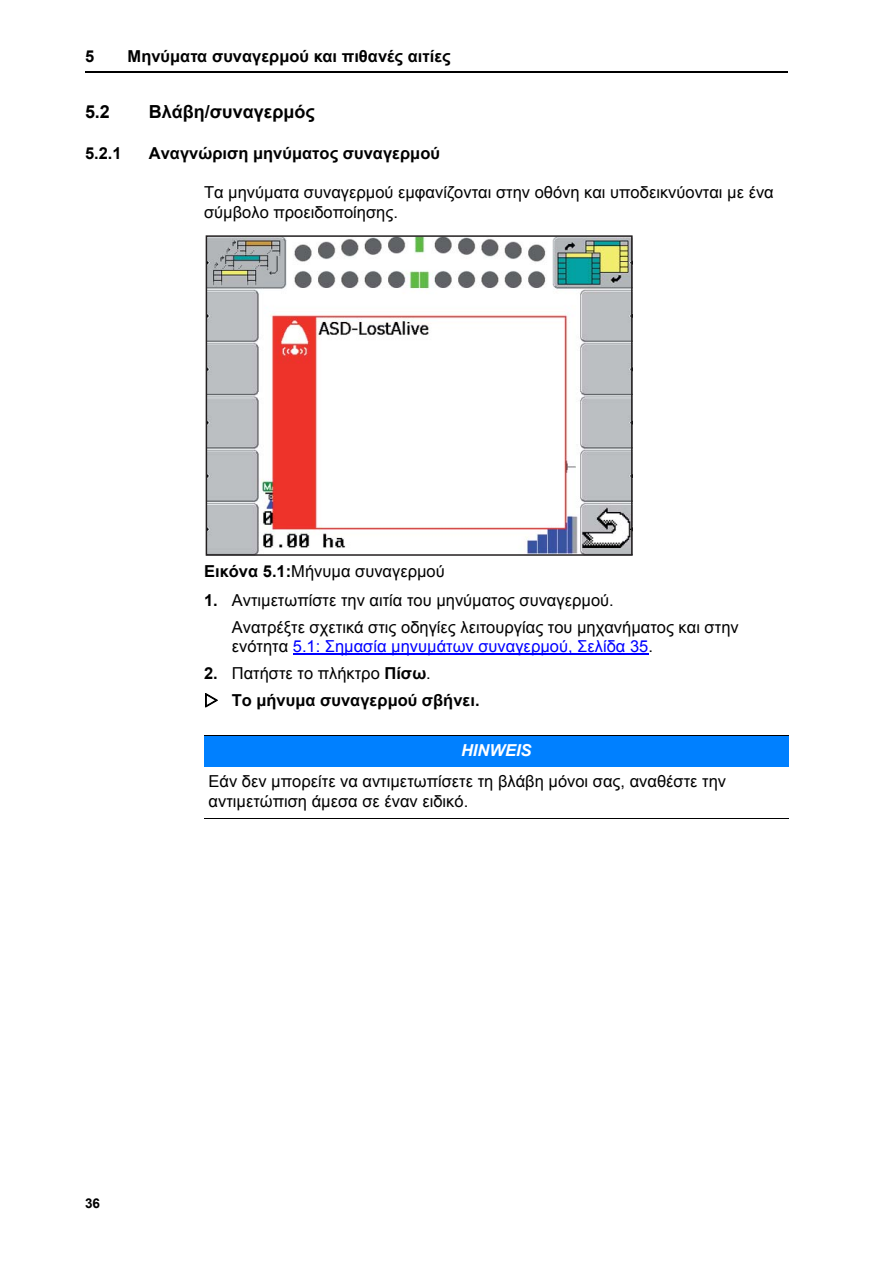
<style>
.page{position:relative;width:893px;height:1263px;background:#fff}
.page>*{position:absolute;margin:0;border:0;box-sizing:border-box;transform-origin:0 0}
.t1{font:700 18px "Arial";color:#000}
.t2{font:16.5px/19.5px "Arial";color:#000}
.t3{font:700 16.5px/27px "Arial";color:#000}
.t4{font:16.5px "Arial";color:#00f}
.t5{font:italic 700 16.5px "Arial";color:#fff}
.t6{font:700 13.5px "Arial";color:#000}
.s1{font-weight:700}
.s2{color:#000}
.s3{font-weight:400}
</style>
<div class="page">
<hr style="left:85px;top:72px;width:702px;height:1px;background:#000">
<hr style="left:293px;top:653px;width:355px;height:2px;background:#00f">
<div style="left:204px;top:736px;width:584px;height:31px;background:#0080ff"></div>
<hr style="left:204px;top:735px;width:584px;height:1px;background:#000">
<hr style="left:204px;top:818px;width:584px;height:1px;background:#000">
<img style="left:209px;top:238px;width:420px;height:315px">
<div style="left:206px;top:235px;width:426px;height:321px;border:2px solid #231f20"></div>
<p class="t3" style="left:85px;top:43px;width:11px">5</p>
<p class="t3" style="left:128px;top:43px;width:325px">Μηνύματα συναγερμού και πιθανές αιτίες</p>
<p class="t1" style="left:85px;top:102px;width:26px">5.2</p>
<p class="t1" style="left:149px;top:102px;width:167px">Βλάβη/συναγερμός</p>
<p class="t3" style="left:85px;top:140px;width:38px">5.2.1</p>
<p class="t3" style="left:149px;top:140px;width:293px">Αναγνώριση μηνύματος συναγερμού</p>
<p class="t2" style="left:204px;top:183px;width:571px">Τα μηνύματα συναγερμού εμφανίζονται στην οθόνη και υποδεικνύονται με ένα σύμβολο προειδοποίησης.</p>
<p class="t2" style="left:204px;top:562px;width:242px"><span class="s1">Εικόνα 5.1:</span>Μήνυμα συναγερμού</p>
<p class="t2" style="left:232px;top:587px;width:508px;line-height:27px;text-indent:-28px"><span class="s1">1.</span> Αντιμετωπίστε την αιτία του μηνύματος συναγερμού.<br>Ανατρέξτε σχετικά στις οδηγίες λειτουργίας του μηχανήματος και στην</p>
<p class="t4" style="left:232px;top:637px;width:422px"><span class="s2">ενότητα</span> 5.1: Σημασία μηνυμάτων συναγερμού, Σελίδα 35<span class="s2">.</span></p>
<p class="t3" style="left:232px;top:660px;width:249px;text-indent:-28px">2. <span class="s3">Πατήστε το πλήκτρο</span> Πίσω<span class="s3">.<br></span>Το μήνυμα συναγερμού σβήνει.</p>
<p class="t5" style="left:461px;top:741px;width:72px">HINWEIS</p>
<p class="t2" style="left:209px;top:772px;width:519px">Εάν δεν μπορείτε να αντιμετωπίσετε τη βλάβη μόνοι σας, αναθέστε την αντιμετώπιση άμεσα σε έναν ειδικό.</p>
<p class="t6" style="left:85px;top:1196px;width:16px">36</p>
</div>
